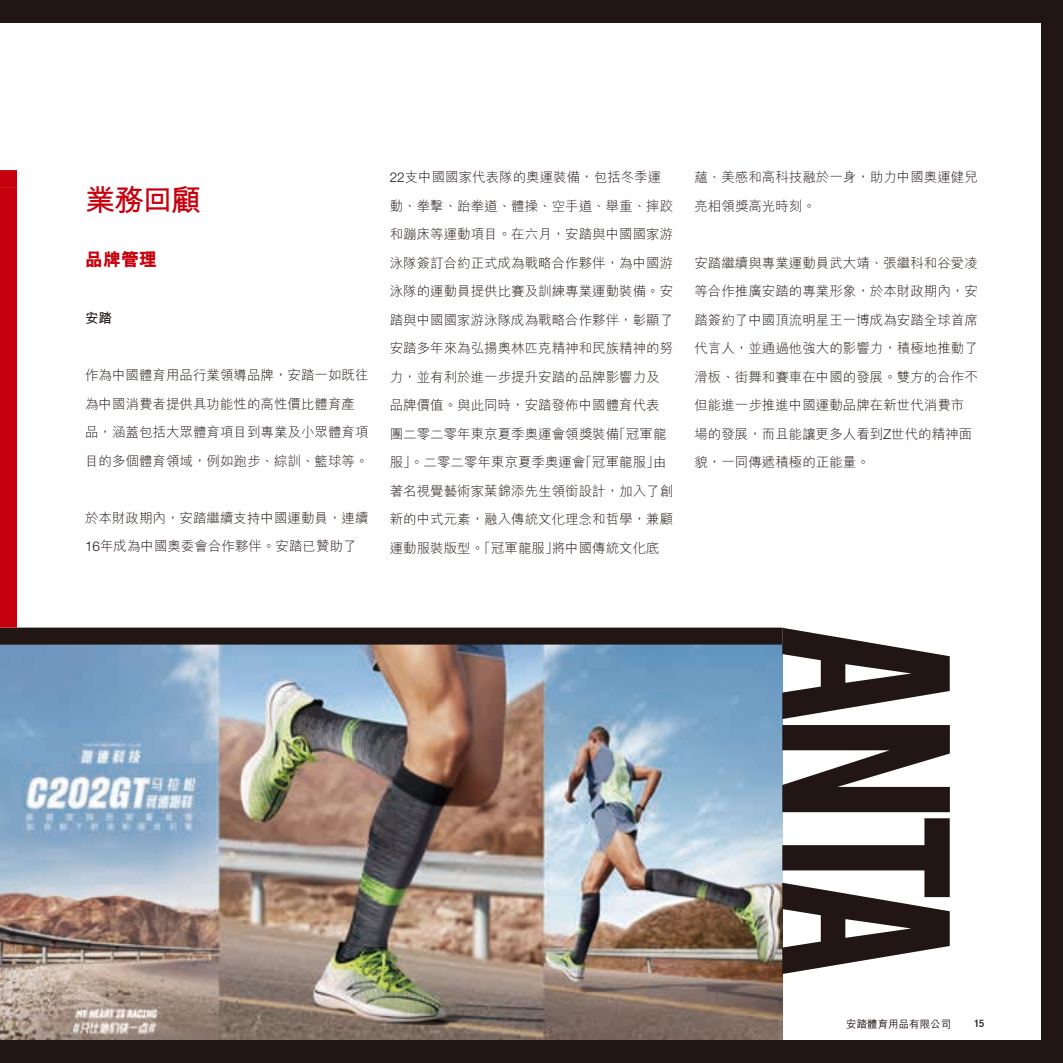
<style>
.page{position:relative;width:1063px;height:1063px;background:#fff}
.page>*{position:absolute;margin:0;border:0;box-sizing:border-box;transform-origin:0 0}
.t1{font:188.1px "Bebas";color:#211614}
.t2{font:700 30px "M Hei HK";color:#c7000d}
.t3{font:800 18px "M Hei HK";color:#c7000d}
.t4{font:300 13.5px/28.5px "M Hei HK";color:#231916}
.t5{font:700 13.5px "M Hei HK";color:#231916}
.t6{font:500 10.5px "M Hei HK";color:#231916}
.t7{font:500 condensed 10.5px "Helvetica Neue LT Std";color:#231916}
.s1{font-family:"Helvetica Neue LT Std"}
</style>
<div class="page">
<img style="left:0;top:645px;width:782px;height:396px">
<div style="left:0;top:628px;width:782px;height:17px;background:#211614"></div>
<div style="left:0;top:170px;width:17px;height:17px;background:#c7000d"></div>
<div style="left:0;top:187px;width:17px;height:441px;background:#c7000d"></div>
<div style="left:0;top:0;width:1063px;height:22px;background:#211614"></div>
<div style="left:0;top:1041px;width:1063px;height:22px;background:#211614"></div>
<div style="left:1041px;top:0;width:22px;height:1063px;background:#211614"></div>
<h2 class="t2" style="left:85px;top:178px;width:118px">業務回顧</h2>
<h3 class="t3" style="left:85px;top:250px;width:73px">品牌管理</h3>
<p class="t5" style="left:85px;top:308px;width:28px">安踏</p>
<p class="t4" style="left:85px;top:361px;width:285px">作為中國體育用品行業領導品牌，安踏一如既往為中國消費者提供具功能性的高性價比體育產品，涵蓋包括大眾體育項目到專業及小眾體育項目的多個體育領域，例如跑步、綜訓、籃球等。</p>
<p class="t4" style="left:85px;top:503px;width:285px">於本財政期內，安踏繼續支持中國運動員，連續<br><span class="s1">16</span>年成為中國奧委會合作夥伴。安踏已贊助了</p>
<p class="t4" style="left:390px;top:163px;width:285px"><span class="s1">22</span>支中國國家代表隊的奧運裝備，包括冬季運動、拳擊、跆拳道、體操、空手道、舉重、摔跤和蹦床等運動項目。在六月，安踏與中國國家游泳隊簽訂合約正式成為戰略合作夥伴，為中國游泳隊的運動員提供比賽及訓練專業運動裝備。安踏與中國國家游泳隊成為戰略合作夥伴，彰顯了安踏多年來為弘揚奧林匹克精神和民族精神的努力，並有利於進一步提升安踏的品牌影響力及品牌價值。與此同時，安踏發佈中國體育代表團二零二零年東京夏季奧運會領獎裝備「冠軍龍服」。二零二零年東京夏季奧運會「冠軍龍服」由著名視覺藝術家葉錦添先生領銜設計，加入了創新的中式元素，融入傳統文化理念和哲學，兼顧運動服裝版型。「冠軍龍服」將中國傳統文化底</p>
<p class="t4" style="left:694px;top:163px;width:285px">蘊、美感和高科技融於一身，助力中國奧運健兒亮相領獎高光時刻。</p>
<p class="t4" style="left:694px;top:248px;width:285px">安踏繼續與專業運動員武大靖、張繼科和谷愛凌等合作推廣安踏的專業形象，於本財政期內，安踏簽約了中國頂流明星王一博成為安踏全球首席代言人，並通過他強大的影響力，積極地推動了滑板、街舞和賽車在中國的發展。雙方的合作不但能進一步推進中國運動品牌在新世代消費市場的發展，而且能讓更多人看到<span class="s1">Z</span>世代的精神面貌，一同傳遞積極的正能量。</p>
<h1 class="t1" style="left:1003px;top:619px;width:365px;rotate:90deg">ANTA</h1>
<p class="t6" style="left:846px;top:1016px;width:106px">安踏體育用品有限公司</p>
<p class="t7" style="left:974px;top:1017px;width:12px">15</p>
</div>
